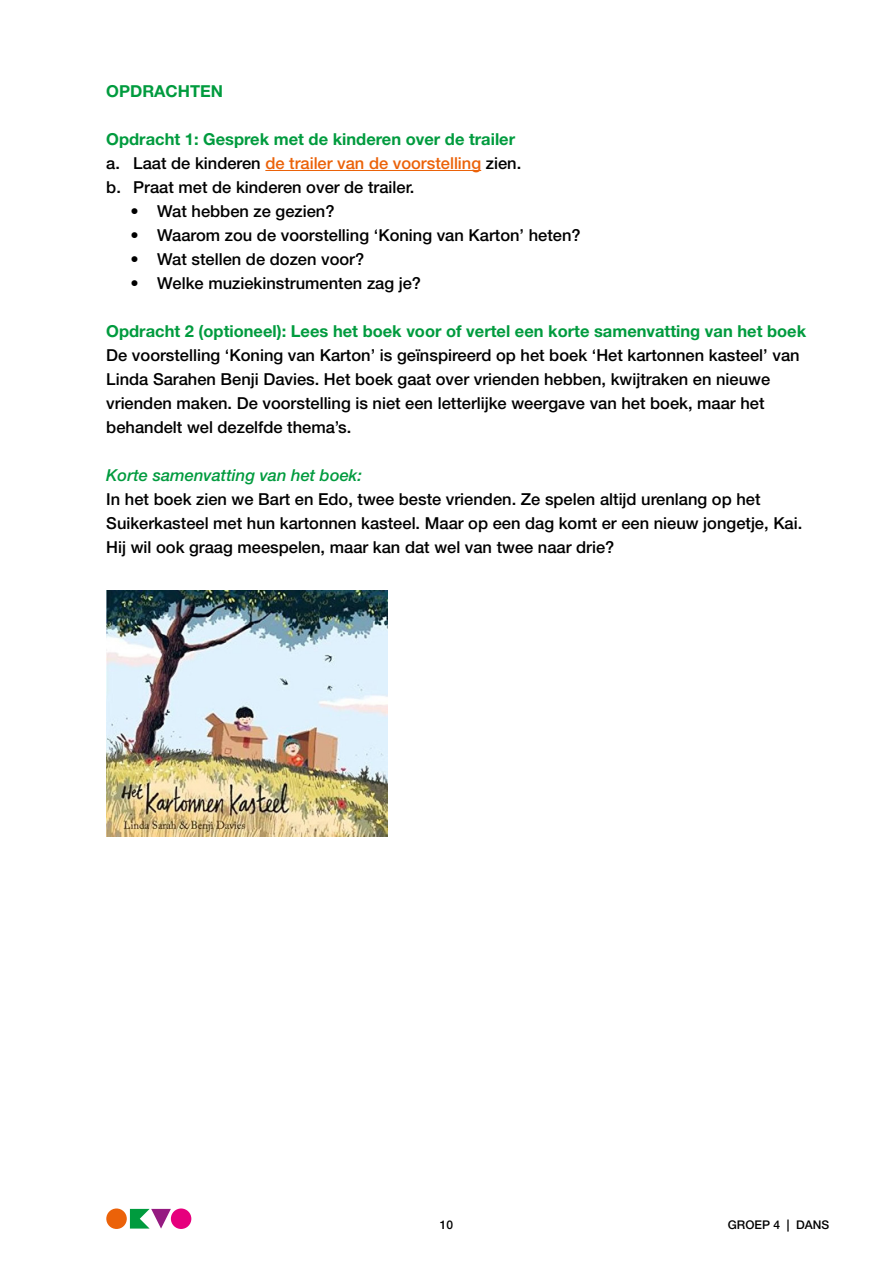
<style>
.page{position:relative;width:893px;height:1263px;background:#fff}
.page>*{position:absolute;margin:0;border:0;box-sizing:border-box;transform-origin:0 0}
.t1{font:500 16.5px/24px "Helvetica Neue LT Std";color:#000}
.t2{font:700 16.5px "Helvetica Neue LT Std";color:#009b3e}
.t3{font:italic 500 16.5px "Helvetica Neue LT Std";color:#009b3e}
.t4{font:500 12px "Helvetica Neue LT Std";color:#000}
.s1{font-weight:700;color:#009b3e}
.s2{color:#eb6209}
</style>
<div class="page">
<svg style="left:130px;top:1209px;width:41px;height:19px"></svg>
<div style="left:171px;top:1208px;width:20px;height:21px;background:#e6007d;border-radius:50%"></div>
<div style="left:106px;top:1208px;width:21px;height:21px;background:#eb6209;border-radius:50%"></div>
<hr style="left:265px;top:170px;width:216px;height:1px;background:#eb6209">
<img style="left:106px;top:590px;width:282px;height:246px">
<p class="t2" style="left:106px;top:81px;width:118px">OPDRACHTEN</p>
<p class="t1" style="left:106px;top:127px;width:416px"><span class="s1">Opdracht 1: Gesprek met de kinderen over de trailer </span>a. Laat de kinderen <span class="s2">de trailer van de voorstelling</span> zien. b. Praat met de kinderen over de trailer.</p>
<p class="t1" style="left:130px;top:199px;width:206px">• Wat hebben ze gezien?</p>
<p class="t1" style="left:130px;top:223px;width:452px">• Waarom zou de voorstelling ‘Koning van Karton’ heten?</p>
<p class="t1" style="left:130px;top:247px;width:235px">• Wat stellen de dozen voor?</p>
<p class="t1" style="left:130px;top:271px;width:292px">• Welke muziekinstrumenten zag je?</p>
<p class="t2" style="left:106px;top:321px;width:701px">Opdracht 2 (optioneel): Lees het boek voor of vertel een korte samenvatting van het boek</p>
<p class="t1" style="left:106px;top:343px;width:695px">De voorstelling ‘Koning van Karton’ is geïnspireerd op het boek ‘Het kartonnen kasteel’ van Linda Sarahen Benji Davies. Het boek gaat over vrienden hebben, kwijtraken en nieuwe vrienden maken. De voorstelling is niet een letterlijke weergave van het boek, maar het behandelt wel dezelfde thema’s.</p>
<p class="t3" style="left:106px;top:465px;width:257px">Korte samenvatting van het boek:</p>
<p class="t1" style="left:106px;top:487px;width:698px">In het boek zien we Bart en Edo, twee beste vrienden. Ze spelen altijd urenlang op het<br>Suikerkasteel met hun kartonnen kasteel. Maar op een dag komt er een nieuw jongetje, Kai.<br>Hij wil ook graag meespelen, maar kan dat wel van twee naar drie?</p>
<p class="t4" style="left:440px;top:1217px;width:15px">10</p>
<p class="t4" style="left:728px;top:1217px;width:103px">GROEP 4 | DANS</p>
</div>
